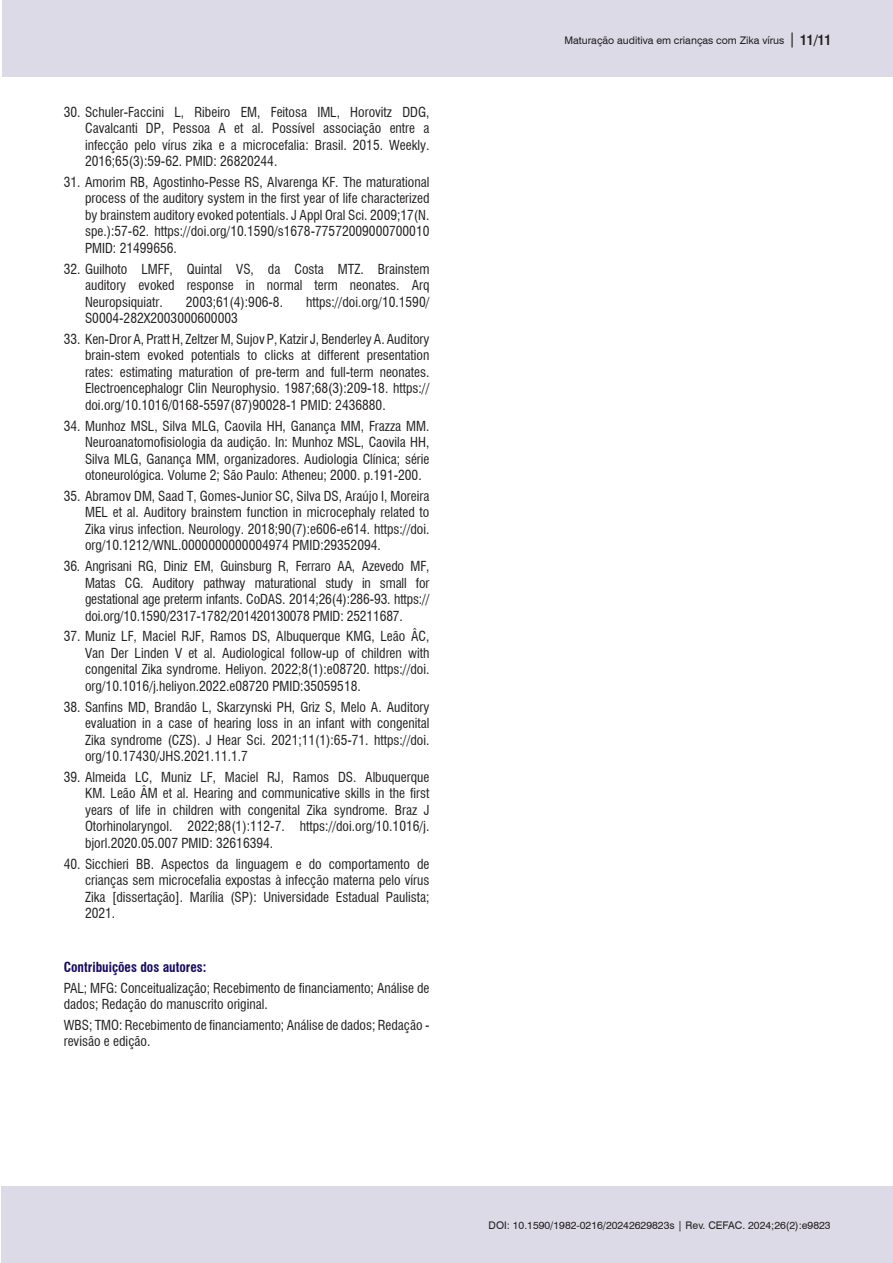
<style>
.page{position:relative;width:893px;height:1263px;background:#fff}
.page>*{position:absolute;margin:0;border:0;box-sizing:border-box;transform-origin:0 0}
.Contibuição_autor{font:condensed 13.5px/16.5px "Swiss 721 BT";color:#231f20;text-align:justify}
.Contibuição_autor_titulo{font:700 condensed 13.5px "Swiss 721 BT";color:#18085f}
.t1{font:10.5px "Swiss 721 BT";color:#231f20}
.s1{font-size:15px}
.s2{font-weight:700;font-stretch:condensed;font-size:13.5px}
</style>
<div class="page">
<div style="left:1px;top:1186px;width:892px;height:77px;background:#dcdae7"></div>
<div style="left:2px;top:0;width:891px;height:77px;background:#dcdae7"></div>
<p class="Contibuição_autor" style="left:85px;top:103px;width:346px;text-indent:-21px">30. Schuler-Faccini L, Ribeiro EM, Feitosa IML, Horovitz DDG, Cavalcanti DP, Pessoa A et al. Possível associação entre a infecção pelo vírus zika e a microcefalia: Brasil. 2015. Weekly.<br>2016;65(3):59-62. PMID: 26820244.</p>
<p class="Contibuição_autor" style="left:85px;top:174px;width:346px;text-indent:-21px">31. Amorim RB, Agostinho-Pesse RS, Alvarenga KF. The maturational process of the auditory system in the first year of life characterized by brainstem auditory evoked potentials. J Appl Oral Sci. 2009;17(N. spe.):57-62. https://doi.org/10.1590/s1678-77572009000700010<br>PMID: 21499656.</p>
<p class="Contibuição_autor" style="left:85px;top:260px;width:346px;text-indent:-21px">32. Guilhoto LMFF, Quintal VS, da Costa MTZ. Brainstem auditory evoked response in normal term neonates. Arq Neuropsiquiatr.</p>
<p class="Contibuição_autor" style="left:186px;top:293px;width:99px">2003;61(4):906-8.</p>
<p class="Contibuição_autor" style="left:306px;top:293px;width:125px">https://doi.org/10.1590/</p>
<p class="Contibuição_autor" style="left:85px;top:310px;width:154px">S0004-282X2003000600003</p>
<p class="Contibuição_autor" style="left:85px;top:331px;width:346px;text-indent:-21px">33. Ken-Dror A, Pratt H, Zeltzer M, Sujov P, Katzir J, Benderley A. Auditory brain-stem evoked potentials to clicks at different presentation rates: estimating maturation of pre-term and full-term neonates.<br>Electroencephalogr Clin Neurophysio. 1987;68(3):209-18. https:// doi.org/10.1016/0168-5597(87)90028-1 PMID: 2436880.</p>
<p class="Contibuição_autor" style="left:85px;top:417px;width:346px;text-indent:-21px">34. Munhoz MSL, Silva MLG, Caovila HH, Ganança MM, Frazza MM.<br>Neuroanatomofisiologia da audição. In: Munhoz MSL, Caovila HH, Silva MLG, Ganança MM, organizadores. Audiologia Clínica; série otoneurológica. Volume 2; São Paulo: Atheneu; 2000. p.191-200.</p>
<p class="Contibuição_autor" style="left:85px;top:488px;width:346px;text-indent:-21px">35. Abramov DM, Saad T, Gomes-Junior SC, Silva DS, Araújo I, Moreira MEL et al. Auditory brainstem function in microcephaly related to Zika virus infection. Neurology. 2018;90(7):e606-e614. https://doi. org/10.1212/WNL.0000000000004974 PMID:29352094.</p>
<p class="Contibuição_autor" style="left:85px;top:558px;width:346px;text-indent:-21px">36. Angrisani RG, Diniz EM, Guinsburg R, Ferraro AA, Azevedo MF, Matas CG. Auditory pathway maturational study in small for gestational age preterm infants. CoDAS. 2014;26(4):286-93. https:// doi.org/10.1590/2317-1782/201420130078 PMID: 25211687.</p>
<p class="Contibuição_autor" style="left:85px;top:628px;width:346px;text-indent:-21px">37. Muniz LF, Maciel RJF, Ramos DS, Albuquerque KMG, Leão ÂC, Van Der Linden V et al. Audiological follow-up of children with congenital Zika syndrome. Heliyon. 2022;8(1):e08720. https://doi. org/10.1016/j.heliyon.2022.e08720 PMID:35059518.</p>
<p class="Contibuição_autor" style="left:85px;top:698px;width:346px;text-indent:-21px">38. Sanfins MD, Brandão L, Skarzynski PH, Griz S, Melo A. Auditory evaluation in a case of hearing loss in an infant with congenital Zika syndrome (CZS). J Hear Sci. 2021;11(1):65-71. https://doi. org/10.17430/JHS.2021.11.1.7</p>
<p class="Contibuição_autor" style="left:85px;top:769px;width:346px;text-indent:-21px">39. Almeida LC, Muniz LF, Maciel RJ, Ramos DS. Albuquerque KM. Leão ÂM et al. Hearing and communicative skills in the first years of life in children with congenital Zika syndrome. Braz J Otorhinolaryngol. 2022;88(1):112-7. https://doi.org/10.1016/j. bjorl.2020.05.007 PMID: 32616394.</p>
<p class="Contibuição_autor" style="left:85px;top:855px;width:346px;text-indent:-21px">40. Sicchieri BB. Aspectos da linguagem e do comportamento de crianças sem microcefalia expostas à infecção materna pelo vírus Zika [dissertação]. Marília (SP): Universidade Estadual Paulista; 2021.</p>
<p class="Contibuição_autor_titulo" style="left:64px;top:959px;width:144px">Contribuições dos autores:</p>
<p class="Contibuição_autor" style="left:64px;top:980px;width:367px">PAL; MFG: Conceitualização; Recebimento de financiamento; Análise de dados; Redação do manuscrito original.</p>
<p class="Contibuição_autor" style="left:64px;top:1016px;width:367px">WBS; TMO: Recebimento de financiamento; Análise de dados; Redação - revisão e edição.</p>
<p class="t1" style="left:564px;top:33px;width:268px">Maturação auditiva em crianças com Zika vírus <span class="s1">|</span> <span class="s2">11/11</span></p>
<p class="t1" style="left:489px;top:1218px;width:343px">DOI: 10.1590/1982-0216/20242629823s | Rev. CEFAC. 2024;26(2):e9823</p>
</div>
